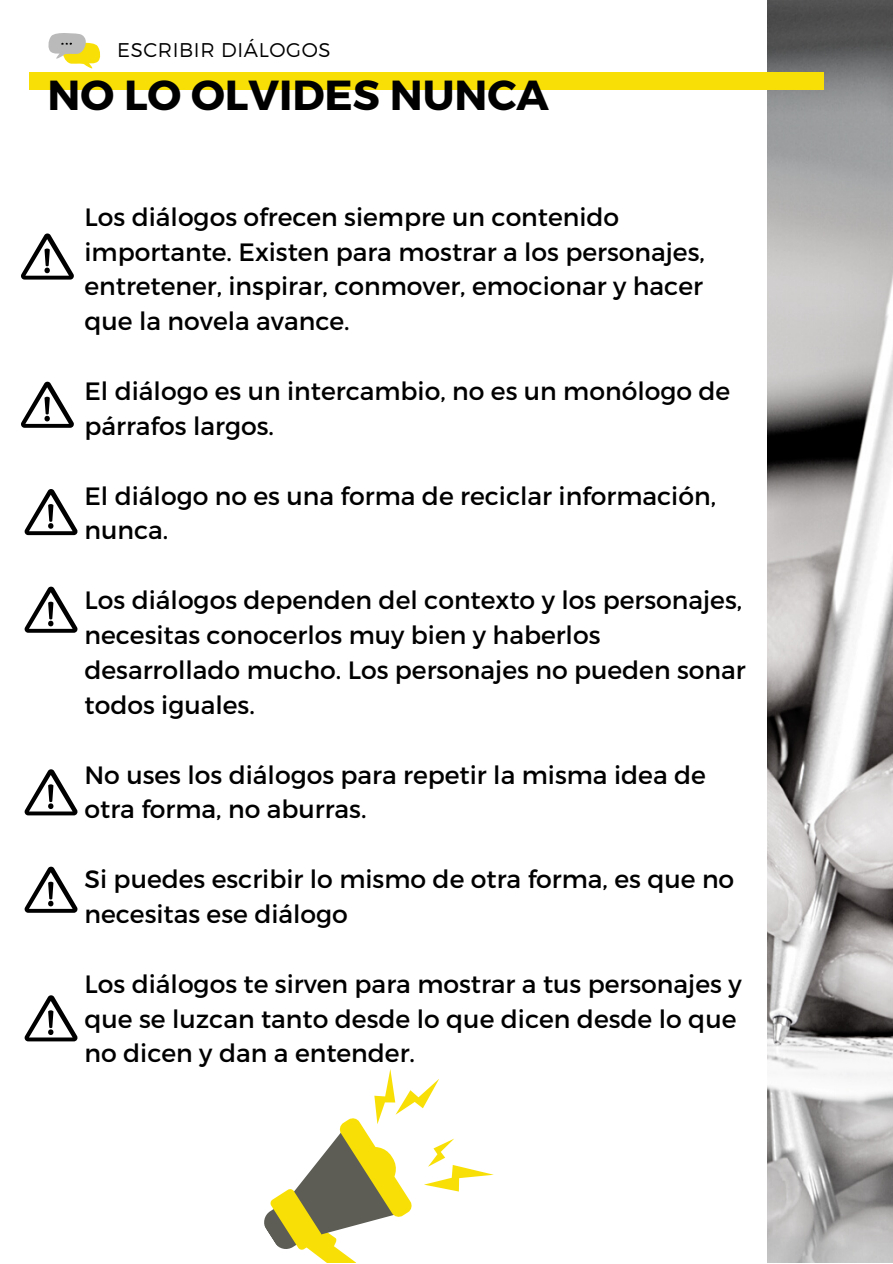
<style>
.page{position:relative;width:893px;height:1264px;background:#fff}
.page>*{position:absolute;margin:0;border:0;box-sizing:border-box;transform-origin:0 0}
.t1{font:700 42px "Montserrat";color:#000}
.t2{font:25.05px/34.8px "Montserrat";color:#000}
.t3{font:300 19.8px "Montserrat";letter-spacing:.03em;color:#000}
</style>
<div class="page">
<img style="left:767px;top:0;width:125px;height:1262px">
<div style="left:29px;top:73px;width:794px;height:16px;background:#f8e006"></div>
<svg style="left:21px;top:233px;width:53px;height:46px"></svg>
<svg style="left:21px;top:382px;width:53px;height:46px"></svg>
<svg style="left:25px;top:489px;width:53px;height:46px"></svg>
<svg style="left:25px;top:586px;width:53px;height:46px"></svg>
<svg style="left:25px;top:769px;width:53px;height:46px"></svg>
<svg style="left:25px;top:866px;width:53px;height:46px"></svg>
<svg style="left:264px;top:1069px;width:229px;height:193px"></svg>
<svg style="left:25px;top:995px;width:53px;height:46px"></svg>
<svg style="left:48px;top:33px;width:53px;height:36px"></svg>
<p class="t3" style="left:117px;top:37px;width:215px">ESCRIBIR DIÁLOGOS</p>
<p class="t1" style="left:48px;top:68px;width:503px">NO LO OLVIDES NUNCA</p>
<p class="t2" style="left:84px;top:198px;width:621px">Los diálogos ofrecen siempre un contenido importante. Existen para mostrar a los personajes, entretener, inspirar, conmover, emocionar y hacer que la novela avance.</p>
<p class="t2" style="left:84px;top:372px;width:647px">El diálogo es un intercambio, no es un monólogo de párrafos largos.</p>
<p class="t2" style="left:84px;top:477px;width:633px">El diálogo no es una forma de reciclar información, nunca.</p>
<p class="t2" style="left:84px;top:581px;width:662px">Los diálogos dependen del contexto y los personajes, necesitas conocerlos muy bien y haberlos desarrollado mucho. Los personajes no pueden sonar todos iguales.</p>
<p class="t2" style="left:84px;top:756px;width:623px">No uses los diálogos para repetir la misma idea de otra forma, no aburras.</p>
<p class="t2" style="left:84px;top:860px;width:651px">Si puedes escribir lo mismo de otra forma, es que no necesitas ese diálogo</p>
<p class="t2" style="left:84px;top:965px;width:658px">Los diálogos te sirven para mostrar a tus personajes y que se luzcan tanto desde lo que dicen desde lo que no dicen y dan a entender.</p>
</div>
